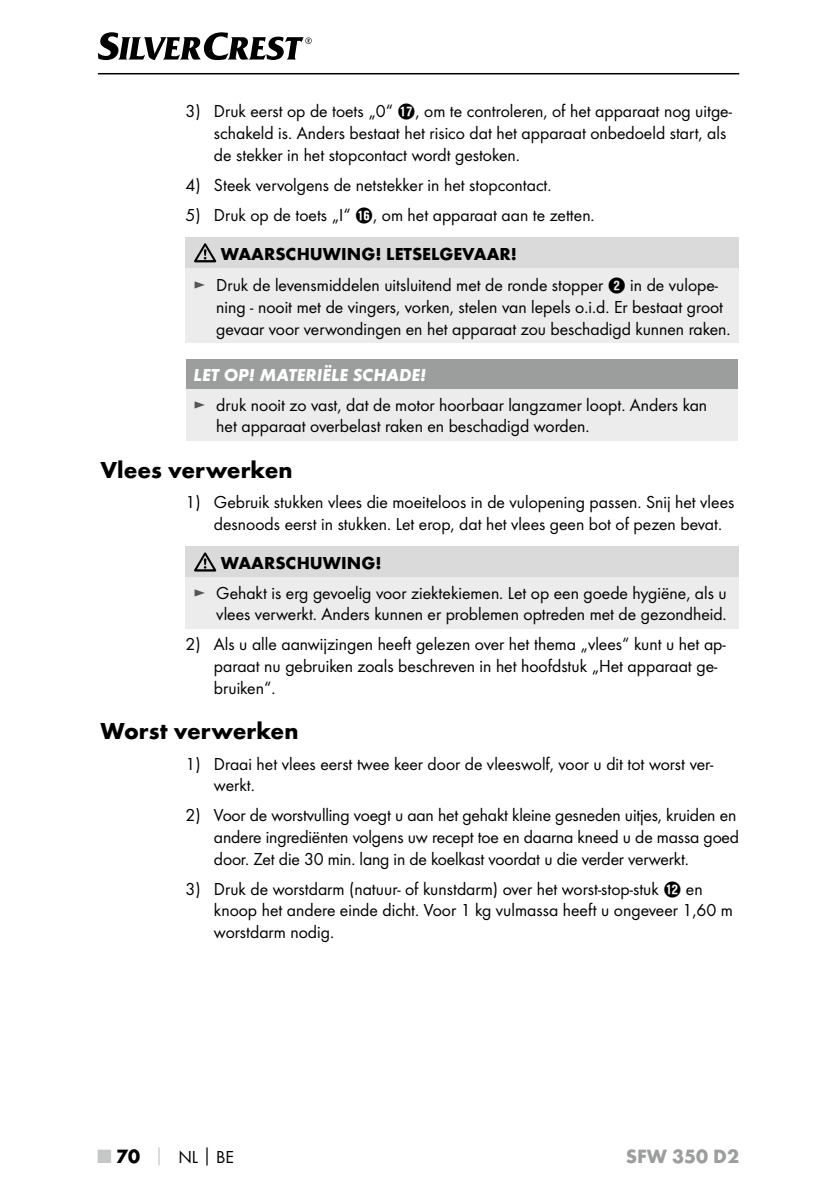
<style>
.page{position:relative;width:840px;height:1191px;background:#fff}
.page>*{position:absolute;margin:0;border:0;box-sizing:border-box;transform-origin:0 0}
.t1{font:700 24px "Futura";color:#000}
.t2{font:700 20px "Futura";color:#9c9d9d}
.t3{font:18px/21.6px "Futura Boo";color:#000}
.t4{font:700 18px "Futura";color:#000}
.t5{font:italic 700 18px "Futura";color:#fff}
.s1{font-family:"Hako PI Nummern"}
.s2{color:#565656}
.s3{font-family:"Futura";font-weight:700;font-size:20px;color:#c5c6c6}
.s4{font-family:"Futura";font-weight:700;font-size:20px}
.s5{font-family:"Futura";font-weight:700;color:#c5c6c6}
.s6{font-family:"Futura";font-weight:700}
</style>
<div class="page">
<hr style="left:98px;top:73px;width:640px;height:1px;background:#000">
<svg style="left:98px;top:32px;width:213px;height:28px"></svg>
<div style="left:185px;top:237px;width:553px;height:31px;background:#dadada"></div>
<div style="left:185px;top:268px;width:553px;height:74px;background:#ececed"></div>
<svg style="left:194px;top:243px;width:22px;height:19px"></svg>
<div style="left:185px;top:359px;width:552px;height:30px;background:#9c9d9d"></div>
<div style="left:185px;top:389px;width:552px;height:51px;background:#ececed"></div>
<div style="left:185px;top:546px;width:553px;height:31px;background:#dadada"></div>
<div style="left:185px;top:577px;width:553px;height:51px;background:#ececed"></div>
<svg style="left:194px;top:552px;width:22px;height:19px"></svg>
<p class="t3" style="left:214px;top:100px;width:519px;text-indent:-28px">3) Druk eerst op de toets „0“ <span class="s1">U</span>, om te controleren, of het apparaat nog uitge&shy;schakeld is. Anders bestaat het risico dat het apparaat onbedoeld start, als de stekker in het stopcontact wordt gestoken.</p>
<p class="t3" style="left:185px;top:174px;width:365px">4) Steek vervolgens de netstekker in het stopcontact.</p>
<p class="t3" style="left:185px;top:204px;width:408px">5) Druk op de toets „I“ <span class="s1">Z</span>, om het apparaat aan te zetten.</p>
<p class="t4" style="left:221px;top:243px;width:297px">WAARSCHUWING! LETSELGEVAAR!</p>
<p class="t3" style="left:216px;top:274px;width:513px;text-indent:-23px"><span class="s2">►</span> Druk de levensmiddelen uitsluitend met de ronde stopper <span class="s1">2</span> in de vulope&shy;ning - nooit met de vingers, vorken, stelen van lepels o.i.d. Er bestaat groot gevaar voor verwondingen en het apparaat zou beschadigd kunnen raken.</p>
<p class="t5" style="left:193px;top:364px;width:234px">LET OP! MATERIËLE SCHADE!</p>
<p class="t3" style="left:216px;top:394px;width:492px;text-indent:-23px"><span class="s2">►</span> druk nooit zo vast, dat de motor hoorbaar langzamer loopt. Anders kan het apparaat overbelast raken en beschadigd worden.</p>
<h1 class="t1" style="left:100px;top:455px;width:194px">Vlees verwerken</h1>
<p class="t3" style="left:214px;top:491px;width:521px;text-indent:-28px">1) Gebruik stukken vlees die moeiteloos in de vulopening passen. Snij het vlees desnoods eerst in stukken. Let erop, dat het vlees geen bot of pezen bevat.</p>
<p class="t4" style="left:221px;top:552px;width:162px">WAARSCHUWING!</p>
<p class="t3" style="left:193px;top:582px;width:534px;text-align:right"><span class="s2">►</span> Gehakt is erg gevoelig voor ziektekiemen. Let op een goede hygiëne, als u vlees verwerkt. Anders kunnen er problemen optreden met de gezondheid.</p>
<p class="t3" style="left:214px;top:633px;width:513px;text-indent:-28px">2) Als u alle aanwijzingen heeft gelezen over het thema „vlees“ kunt u het ap&shy;paraat nu gebruiken zoals beschreven in het hoofdstuk „Het apparaat ge&shy;bruiken“.</p>
<h1 class="t1" style="left:100px;top:716px;width:199px">Worst verwerken</h1>
<p class="t3" style="left:214px;top:752px;width:500px;text-indent:-28px">1) Draai het vlees eerst twee keer door de vleeswolf, voor u dit tot worst ver&shy;werkt.</p>
<p class="t3" style="left:214px;top:804px;width:526px;text-indent:-28px">2) Voor de worstvulling voegt u aan het gehakt kleine gesneden uitjes, kruiden en andere ingrediënten volgens uw recept toe en daarna kneed u de massa goed door. Zet die 30 min. lang in de koelkast voordat u die verder verwerkt.</p>
<p class="t3" style="left:214px;top:877px;width:520px;text-indent:-28px">3) Druk de worstdarm (natuur- of kunstdarm) over het worst-stop-stuk <span class="s1">W</span> en knoop het andere einde dicht. Voor 1 kg vulmassa heeft u ongeveer 1,60 m worstdarm nodig.</p>
<p class="t3" style="left:98px;top:1145px;width:137px"><span class="s3">■</span> <span class="s4">70</span> <span class="s5">│</span> NL<span class="s6">│</span>BE</p>
<p class="t2" style="left:625px;top:1143px;width:115px">SFW 350 D2</p>
</div>
